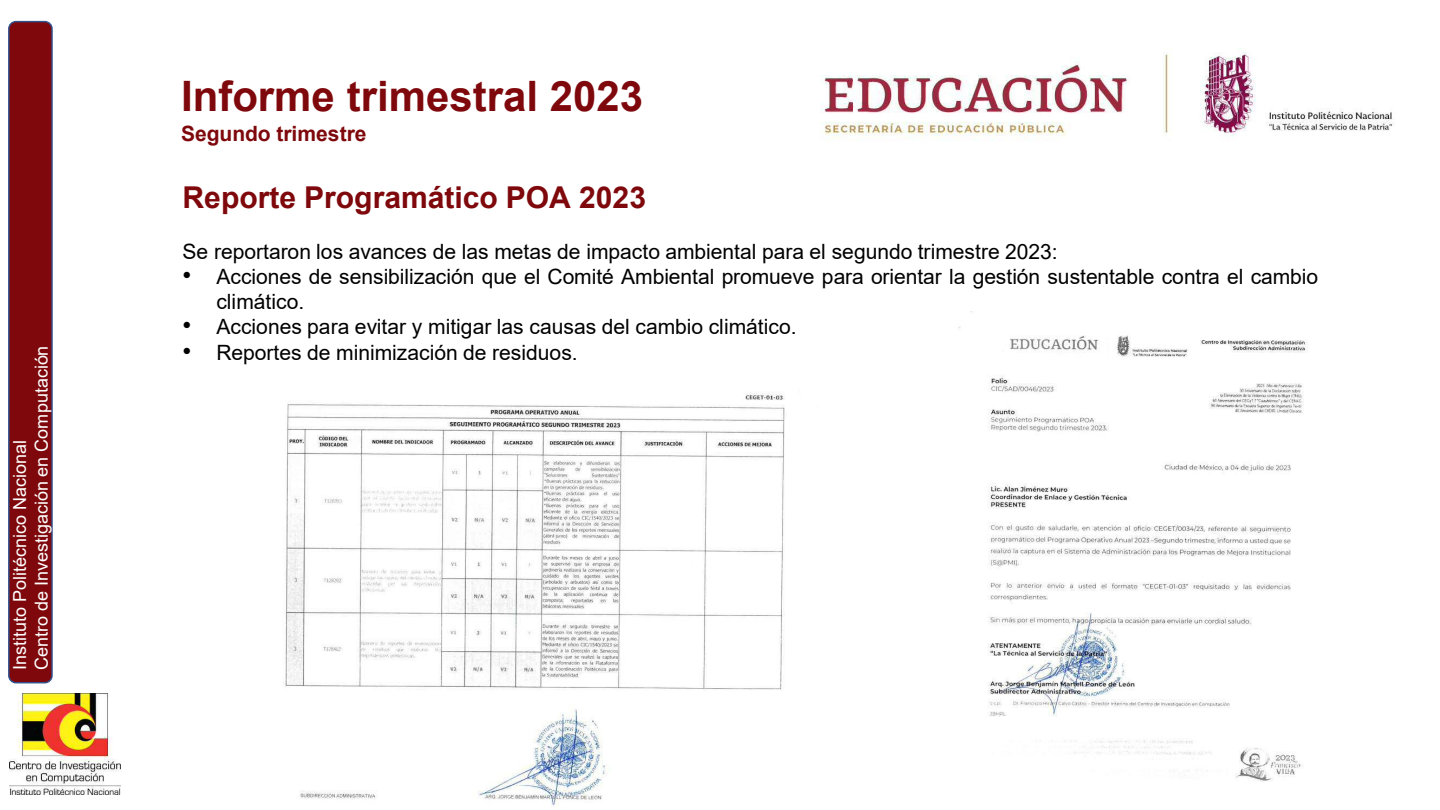
<style>
.page{position:relative;width:1440px;height:810px;background:#fff}
.page>*{position:absolute;margin:0;border:0;box-sizing:border-box;transform-origin:0 0}
.t1{font:700 42px "Arial";color:#7e080b}
.t2{font:700 30.15px "Arial";color:#7e080b}
.t3{font:21.15px "Arial";color:#000}
.t4{font:21px/25.2px "Arial";color:#000}
.t5{font:700 21px "Arial";color:#7e080b}
.t6{font:18px/21.6px "Arial";color:#fff}
.s1{font-size:25.2px}
</style>
<div class="page">
<div style="left:9px;top:22px;width:43px;height:661px;background:#7e080b;border-radius:7px"></div>
<div style="left:8px;top:21px;width:45px;height:662px;border:1px solid #31538f;border-radius:7px"></div>
<img style="left:9px;top:694px;width:112px;height:101px">
<img style="left:820px;top:48px;width:573px;height:92px">
<img style="left:959px;top:311px;width:348px;height:471px">
<img style="left:283px;top:393px;width:502px;height:415px">
<p class="t6" style="left:9px;top:670px;width:326px;rotate:-90deg">Instituto Politécnico Nacional<br>Centro de Investigación en Computación</p>
<h1 class="t1" style="left:181px;top:73px;width:464px">Informe trimestral 2023</h1>
<p class="t5" style="left:181px;top:122px;width:187px">Segundo trimestre</p>
<h2 class="t2" style="left:183px;top:181px;width:465px">Reporte Programático POA 2023</h2>
<p class="t4" style="left:183px;top:239px;width:877px">Se reportaron los avances de las metas de impacto ambiental para el segundo trimestre 2023:</p>
<p class="t4" style="left:216px;top:264px;width:1103px;text-indent:-34px"><span class="s1">•</span> Acciones de sensibilización que el Comité Ambiental promueve para orientar la gestión sustentable contra el cambio climático.</p>
<p class="t4" style="left:183px;top:314px;width:616px"><span class="s1">•</span> Acciones para evitar y mitigar las causas del cambio climático.</p>
<p class="t3" style="left:183px;top:340px;width:397px"><span class="s1">•</span> Reportes de minimización de residuos.</p>
</div>
